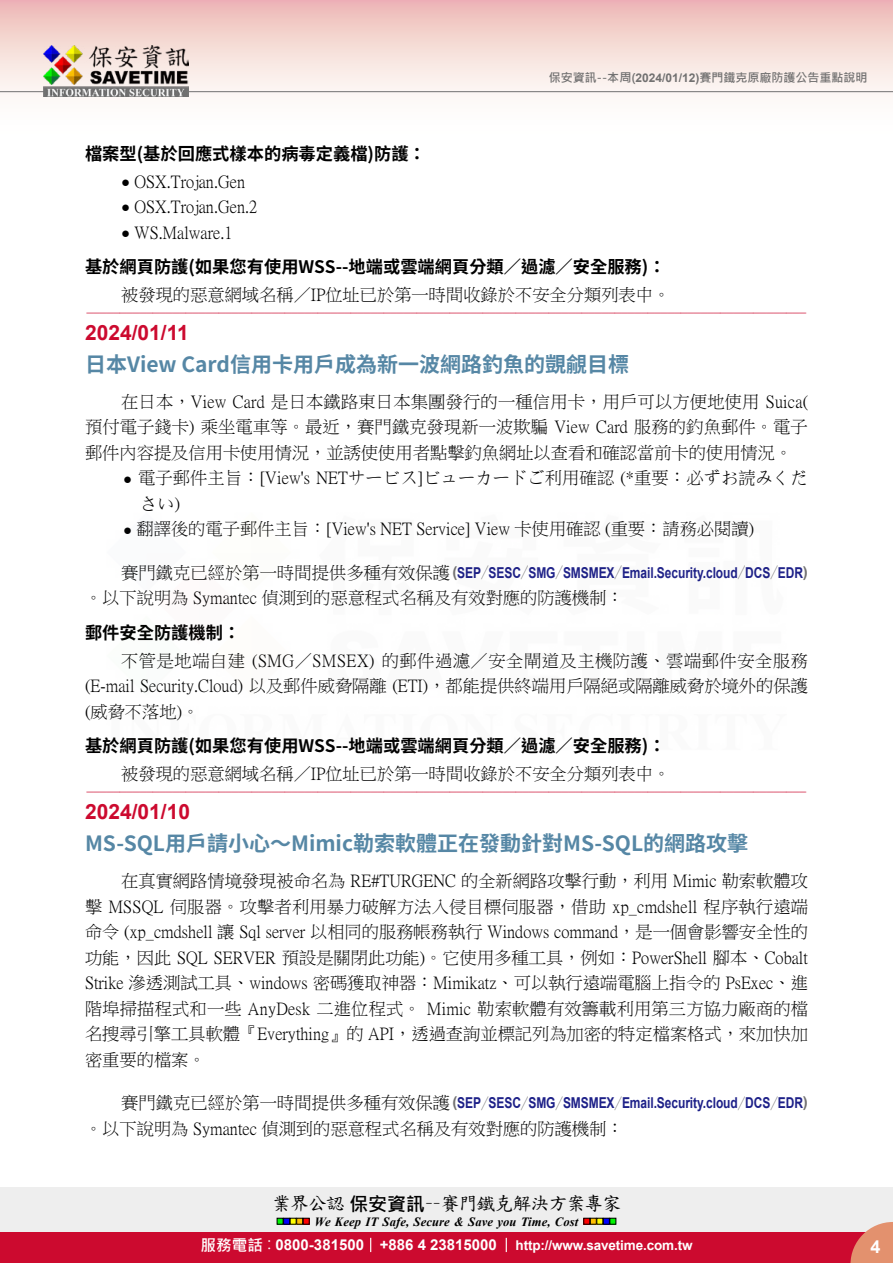
<style>
.page{position:relative;width:893px;height:1263px;background:#fff}
.page>*{position:absolute;margin:0;border:0;box-sizing:border-box;transform-origin:0 0}
.t1{font:700 21px "Source Han Sans TW";color:#5687a5}
.t2{font:700 21px "Arial";color:#cc0a2f}
.t3{font:18.9px "DF Kai Shu SB Estd BF";letter-spacing:-.05em;color:#000}
.t4{font:700 18px "Arial";color:#fff}
.t5{font:17.25px/25.5px "P Ming Li U";color:#000;text-align:justify}
.t6{font:700 17.25px "Source Han Sans TW";color:#000}
.t7{font:16.5px "DF Kai Shu SB Estd BF";color:#cc0a2f}
.t8{font:700 15px "Arial";letter-spacing:-.005em;color:#1d2088;scale:.8 1}
.t9{font:700 13.5px "Arial";letter-spacing:-.01em;color:#fff}
.t10{font:italic 700 12.6px "Times New Roman";letter-spacing:.005em;color:#000}
.t11{font:700 12px "Microsoft Jheng Hei";color:#727171}
.s1{font-family:"Arial"}
.s2{font-family:"Arial";font-size:15px}
.s3{font-family:"P Ming Li U";font-weight:400;font-size:17.25px;color:#000}
.s4{color:#727171}
.s5{font-family:"Source Han Sans TW";font-weight:800;color:#727171}
.s6{font-family:"Microsoft Jheng Hei";font-weight:700}
.s7{font-family:"Microsoft Jheng Hei";font-size:15.6px}
.s8{font-family:"Microsoft Jheng Hei";font-weight:400;font-size:15.6px}
.s9{font-size:15px}
</style>
<div class="page">
<div style="left:0;top:1187px;width:893px;height:49px;background:#eee"></div>
<svg style="left:277px;top:1218px;width:32px;height:6px"></svg>
<svg style="left:584px;top:1218px;width:32px;height:6px"></svg>
<div style="left:0;top:1232px;width:893px;height:31px;background:#cc0a2f"></div>
<svg style="left:850px;top:1222px;width:43px;height:41px"></svg>
<svg style="left:370px;top:1238px;width:1px;height:14px"></svg>
<svg style="left:506px;top:1238px;width:1px;height:14px"></svg>
<div style="left:0;top:0;width:893px;height:141px;background:linear-gradient(to bottom,#efc0bb,#fff)"></div>
<hr style="left:0;top:91px;width:893px;height:1px;background:#727171">
<img style="left:44px;top:46px;width:145px;height:51px">
<p class="t11" style="left:549px;top:70px;width:320px">保安資訊--本周(<span class="s1">2024/01/12)</span>賽門鐵克原廠防護公告重點說明</p>
<p class="t6" style="left:85px;top:144px;width:342px">檔案型(基於回應式樣本的病毒定義檔)防護：</p>
<p class="t5" style="left:121px;top:169px;width:125px"><span class="s2">●</span> OSX.Trojan.Gen</p>
<p class="t5" style="left:121px;top:194px;width:138px"><span class="s2">●</span> OSX.Trojan.Gen.2</p>
<p class="t5" style="left:121px;top:220px;width:113px"><span class="s2">●</span> WS.Malware.1</p>
<p class="t6" style="left:85px;top:257px;width:582px">基於網頁防護(如果您有使用WSS--地端或雲端網頁分類／過濾／安全服務)：</p>
<p class="t5" style="left:121px;top:282px;width:551px">被發現的惡意網域名稱／IP位址已於第一時間收錄於不安全分類列表中。</p>
<p class="t7" style="left:86px;top:305px;width:723px">-------------------------------------------------------------------------------------------------------------</p>
<p class="t2" style="left:85px;top:318px;width:105px">2024/01/11</p>
<p class="t1" style="left:85px;top:352px;width:546px">日本View Card信用卡用戶成為新一波網路釣魚的覬覦目標</p>
<p class="t5" style="left:85px;top:389px;width:725px;text-indent:36px">在日本，View Card 是日本鐵路東日本集團發行的一種信用卡，用戶可以方便地使用 Suica(預付電子錢卡) 乘坐電車等。最近，賽門鐵克發現新一波欺騙 View Card 服務的釣魚郵件。電子郵件內容提及信用卡使用情況，並誘使使用者點擊釣魚網址以查看和確認當前卡的使用情況。</p>
<p class="t5" style="left:140px;top:465px;width:669px;text-indent:-17px"><span class="s2">●</span> 電子郵件主旨：[View's NETサービス]ビューカードご利用確認 (*重要：必ずお読みください)</p>
<p class="t5" style="left:123px;top:516px;width:632px"><span class="s2">●</span> 翻譯後的電子郵件主旨：[View's NET Service] View 卡使用確認 (重要：請務必閱讀)</p>
<p class="t8" style="left:121px;top:562px;width:860px"><span class="s3">賽門鐵克已經於第一時間提供多種有效保護</span><span class="s4">(</span>SEP<span class="s5">／</span>SESC<span class="s5">／</span>SMG<span class="s5">／</span>SMSMEX<span class="s5">／</span>Email.Security.cloud<span class="s5">／</span>DCS<span class="s5">／</span>EDR<span class="s4">)</span></p>
<p class="t5" style="left:85px;top:585px;width:540px">。以下說明為 Symantec 偵測到的惡意程式名稱及有效對應的防護機制：</p>
<p class="t6" style="left:85px;top:623px;width:157px">郵件安全防護機制：</p>
<p class="t5" style="left:85px;top:648px;width:724px;text-indent:36px">不管是地端自建 (SMG／SMSEX) 的郵件過濾／安全閘道及主機防護、雲端郵件安全服務(E-mail Security.Cloud) 以及郵件威脅隔離 (ETI)，都能提供終端用戶隔絕或隔離威脅於境外的保護(威脅不落地)。</p>
<p class="t6" style="left:85px;top:736px;width:582px">基於網頁防護(如果您有使用WSS--地端或雲端網頁分類／過濾／安全服務)：</p>
<p class="t5" style="left:121px;top:761px;width:551px">被發現的惡意網域名稱／IP位址已於第一時間收錄於不安全分類列表中。</p>
<p class="t7" style="left:86px;top:784px;width:723px">-------------------------------------------------------------------------------------------------------------</p>
<p class="t2" style="left:85px;top:797px;width:107px">2024/01/10</p>
<p class="t1" style="left:85px;top:831px;width:665px">MS-SQL用戶請小心～Mimic勒索軟體正在發動針對MS-SQL的網路攻擊</p>
<p class="t5" style="left:85px;top:868px;width:725px;text-indent:36px">在真實網路情境發現被命名為 RE#TURGENC 的全新網路攻擊行動，利用 Mimic 勒索軟體攻擊 MSSQL 伺服器。攻擊者利用暴力破解方法入侵目標伺服器，借助 xp_cmdshell 程序執行遠端命令 (xp_cmdshell 讓 Sql server 以相同的服務帳務執行 Windows command，是一個會影響安全性的功能，因此 SQL SERVER 預設是關閉此功能)。它使用多種工具，例如：PowerShell 腳本、Cobalt Strike 滲透測試工具、windows 密碼獲取神器：Mimikatz、可以執行遠端電腦上指令的 PsExec、進階埠掃描程式和一些 AnyDesk 二進位程式。 Mimic 勒索軟體有效籌載利用第三方協力廠商的檔名搜尋引擎工具軟體『Everything』的 API，透過查詢並標記列為加密的特定檔案格式，來加快加密重要的檔案。</p>
<p class="t8" style="left:121px;top:1092px;width:860px"><span class="s3">賽門鐵克已經於第一時間提供多種有效保護</span><span class="s4">(</span>SEP<span class="s5">／</span>SESC<span class="s5">／</span>SMG<span class="s5">／</span>SMSMEX<span class="s5">／</span>Email.Security.cloud<span class="s5">／</span>DCS<span class="s5">／</span>EDR<span class="s4">)</span></p>
<p class="t5" style="left:85px;top:1115px;width:540px">。以下說明為 Symantec 偵測到的惡意程式名稱及有效對應的防護機制：</p>
<p class="t3" style="left:272px;top:1194px;width:351px">業界公認<span class="s6">保安資訊</span>－－賽門鐵克解決方案專家</p>
<p class="t10" style="left:315px;top:1212px;width:265px">We Keep IT Safe, Secure &amp; Save you Time, Cost</p>
<p class="t9" style="left:200px;top:1235px;width:494px"><span class="s7">服務電話</span><span class="s8">：</span><span class="s9">0800-381500 +886 4 23815000</span> http://www.savetime.com.tw</p>
<p class="t4" style="left:870px;top:1234px;width:12px">4</p>
</div>
